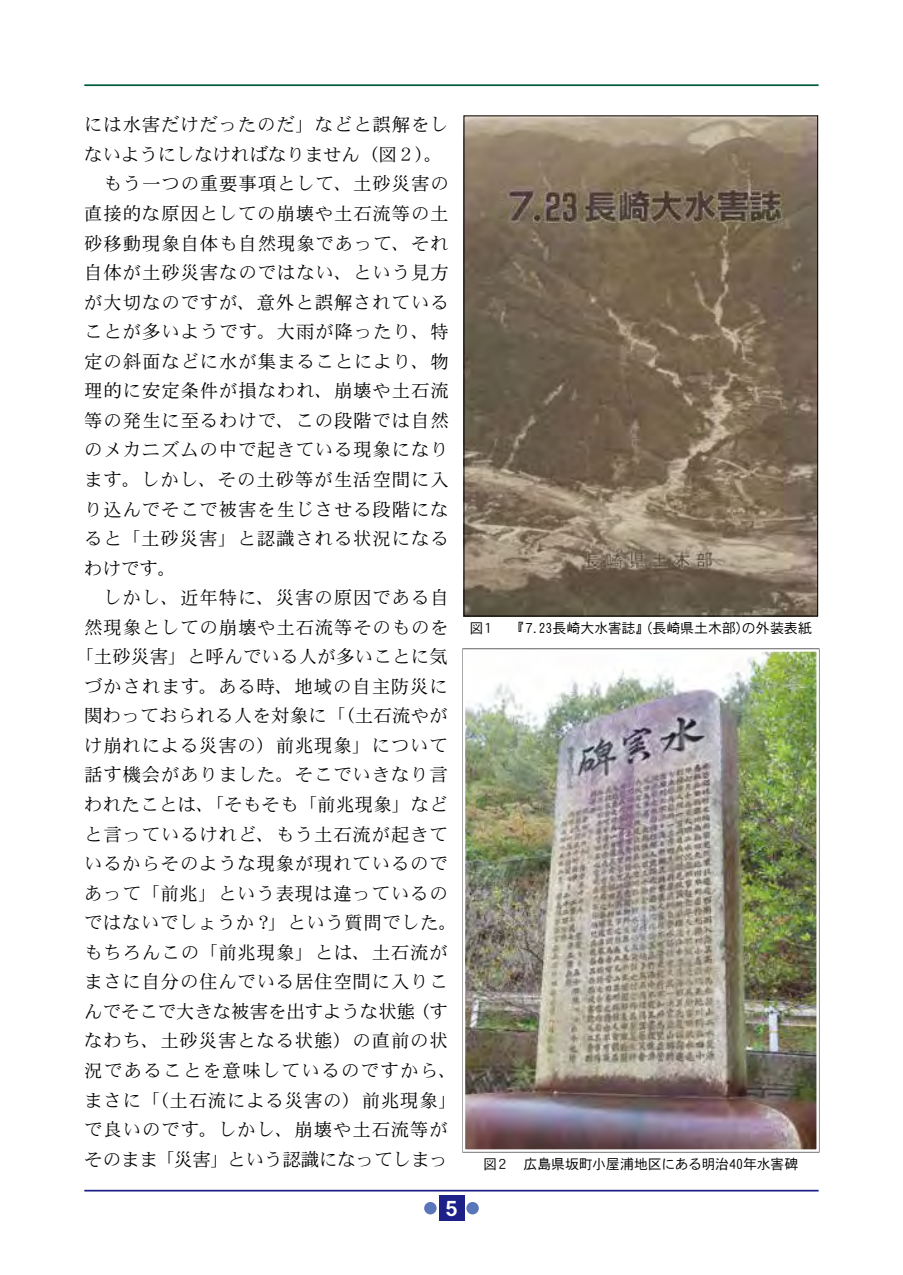
<style>
.page{position:relative;width:903px;height:1275px;background:#fff}
.page>*{position:absolute;margin:0;border:0;box-sizing:border-box;transform-origin:0 0}
.t1{font:21px "DFHS Gothic W7 WIN RKSJ H";color:#fff}
.t2{font:18.38px "DFHS Mincho W3 WIN RKSJ H";letter-spacing:.045em;color:#000}
.t3{font:18.38px "DFHS Mincho W3 WIN RKSJ H";color:#000}
.t4{font:18.38px "DFHS Mincho W3 WIN RKSJ H";letter-spacing:.015em;color:#000}
.t5{font:18.38px "DFHS Mincho W3 WIN RKSJ H";letter-spacing:.02em;color:#000}
.t6{font:18.38px "DFHS Mincho W3 WIN RKSJ H";letter-spacing:.075em;color:#000}
.t7{font:14px "DFHS Gothic W3 WIN RKSJ H";letter-spacing:-.01em;color:#000}
</style>
<div class="page">
<hr style="left:84px;top:1190px;width:735px;height:1px;background:#1d2088">
<div style="left:439px;top:1196px;width:25px;height:25px;background:#1d2088"></div>
<div style="left:466px;top:1202px;width:13px;height:12px;background:#5976ba;border-radius:50%"></div>
<div style="left:424px;top:1202px;width:13px;height:12px;background:#5976ba;border-radius:50%"></div>
<hr style="left:84px;top:84px;width:734px;height:2px;background:#005e3c">
<img style="left:466px;top:118px;width:350px;height:496px">
<img style="left:466px;top:652px;width:350px;height:497px">
<div style="left:463px;top:649px;width:356px;height:503px;border:2px solid #fff"></div>
<p class="t2" style="left:84px;top:116px;width:366px">には水害だけだったのだ」などと誤解をし</p>
<p class="t3" style="left:84px;top:145px;width:360px">ないようにしなければなりません（図２）。</p>
<p class="t2" style="left:84px;top:175px;width:366px">　もう一つの重要事項として、土砂災害の</p>
<p class="t2" style="left:84px;top:204px;width:366px">直接的な原因としての崩壊や土石流等の土</p>
<p class="t2" style="left:84px;top:234px;width:366px">砂移動現象自体も自然現象であって、それ</p>
<p class="t2" style="left:84px;top:263px;width:366px">自体が土砂災害なのではない、という見方</p>
<p class="t2" style="left:84px;top:293px;width:366px">が大切なのですが、意外と誤解されている</p>
<p class="t2" style="left:84px;top:322px;width:366px">ことが多いようです。大雨が降ったり、特</p>
<p class="t2" style="left:84px;top:352px;width:366px">定の斜面などに水が集まることにより、物</p>
<p class="t2" style="left:84px;top:382px;width:366px">理的に安定条件が損なわれ、崩壊や土石流</p>
<p class="t2" style="left:84px;top:411px;width:366px">等の発生に至るわけで、この段階では自然</p>
<p class="t2" style="left:84px;top:441px;width:366px">のメカニズムの中で起きている現象になり</p>
<p class="t2" style="left:84px;top:470px;width:366px">ます。しかし、その土砂等が生活空間に入</p>
<p class="t2" style="left:84px;top:500px;width:366px">り込んでそこで被害を生じさせる段階にな</p>
<p class="t2" style="left:84px;top:529px;width:366px">ると「土砂災害」と認識される状況になる</p>
<p class="t2" style="left:84px;top:559px;width:93px">わけです。</p>
<p class="t2" style="left:84px;top:588px;width:366px">　しかし、近年特に、災害の原因である自</p>
<p class="t2" style="left:84px;top:618px;width:366px">然現象としての崩壊や土石流等そのものを</p>
<p class="t4" style="left:75px;top:647px;width:374px">「土砂災害」と呼んでいる人が多いことに気</p>
<p class="t2" style="left:84px;top:677px;width:365px">づかされます。ある時、地域の自主防災に</p>
<p class="t4" style="left:84px;top:707px;width:365px">関わっておられる人を対象に「（土石流やが</p>
<p class="t2" style="left:84px;top:736px;width:365px">け崩れによる災害の）前兆現象」について</p>
<p class="t2" style="left:84px;top:766px;width:365px">話す機会がありました。そこでいきなり言</p>
<p class="t5" style="left:84px;top:795px;width:365px">われたことは、「そもそも「前兆現象」など</p>
<p class="t2" style="left:84px;top:825px;width:365px">と言っているけれど、もう土石流が起きて</p>
<p class="t2" style="left:84px;top:854px;width:365px">いるからそのような現象が現れているので</p>
<p class="t2" style="left:84px;top:884px;width:365px">あって「前兆」という表現は違っているの</p>
<p class="t2" style="left:84px;top:913px;width:374px">ではないでしょうか ?」という質問でした。</p>
<p class="t2" style="left:84px;top:943px;width:365px">もちろんこの「前兆現象」とは、土石流が</p>
<p class="t2" style="left:84px;top:972px;width:365px">まさに自分の住んでいる居住空間に入りこ</p>
<p class="t3" style="left:84px;top:1002px;width:365px">んでそこで大きな被害を出すような状態（す</p>
<p class="t2" style="left:84px;top:1032px;width:365px">なわち、土砂災害となる状態）の直前の状</p>
<p class="t6" style="left:84px;top:1061px;width:374px">況であることを意味しているのですから、</p>
<p class="t2" style="left:84px;top:1091px;width:374px">まさに「（土石流による災害の）前兆現象」</p>
<p class="t2" style="left:84px;top:1120px;width:365px">で良いのです。しかし、崩壊や土石流等が</p>
<p class="t3" style="left:84px;top:1150px;width:365px">そのまま「災害」という認識になってしまっ</p>
<p class="t1" style="left:441px;top:1198px;width:22px">５</p>
<p class="t7" style="left:469px;top:621px;width:344px">図１　『７.23長崎大水害誌』(長崎県土木部)の外装表紙</p>
<p class="t7" style="left:483px;top:1157px;width:317px">図２　広島県坂町小屋浦地区にある明治40年水害碑</p>
</div>
